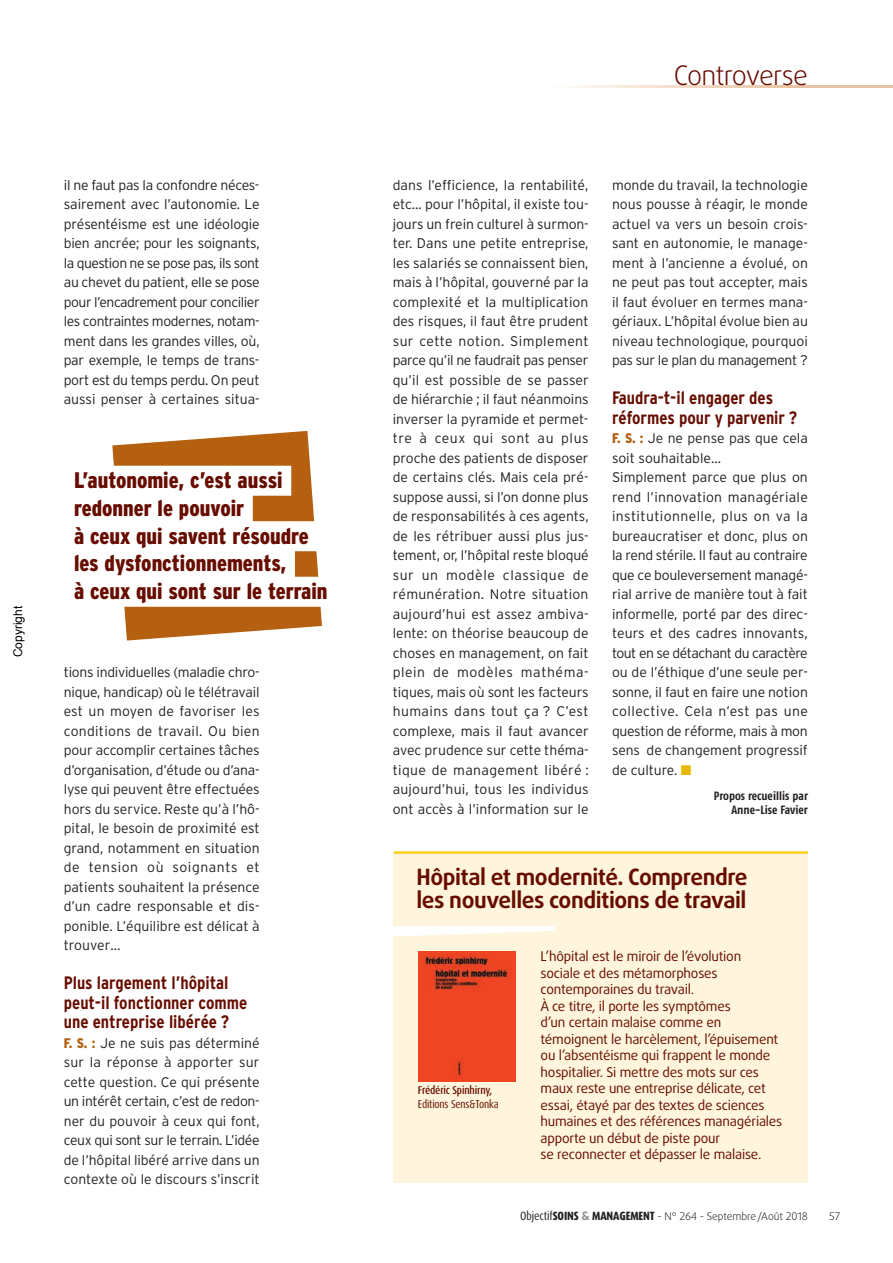
<style>
.page{position:relative;width:893px;height:1263px;background:#fff}
.page>*{position:absolute;margin:0;border:0;box-sizing:border-box;transform-origin:0 0}
.t1{font:300 27px "Daxline OT";letter-spacing:-.035em;color:#670d00}
.t2{font:900 condensed 22.5px/27.8px "Interstate";color:#670d00}
.t3{font:700 22.5px/22.5px "Daxline OT";letter-spacing:-.02em;color:#670d00}
.t4{font:700 condensed 18px/19.5px "Interstate";color:#670d00}
.t5{font:300 13.95px/19.5px "Interstate";letter-spacing:-.005em;color:#231f20;text-align:justify}
.t6{font:13.5px/16.5px "Daxline OT";letter-spacing:-.015em;color:#670d00}
.t7{font:700 condensed 12px/13.5px "Fago OT";color:#231f20;text-align:right}
.t8{font:12px "Arial";color:#000}
.t9{font:500 condensed 11.25px "Dax OT";letter-spacing:-.015em;color:#670d00}
.t10{font:condensed 11.25px "Dax OT";letter-spacing:-.015em;color:#670d00}
.t11{font:300 10.5px "Daxline OT";letter-spacing:-.01em;color:#231f20}
.s1{font-weight:900;font-stretch:condensed;color:#b56011}
.s2{color:#e8b809}
.s3{font-family:"Dax OT";font-weight:400;font-stretch:condensed;font-size:12px}
.s4{font-family:"Dax OT";font-weight:800;font-stretch:condensed;font-size:12px}
.s5{font-family:"Interstate";font-weight:700;font-size:12px;color:#939598}
</style>
<div class="page">
<hr style="left:789px;top:85px;width:104px;height:2px;background:#e9c4a4">
<div style="left:394px;top:852px;width:414px;height:331px;background:#fef5dc"></div>
<svg style="left:394px;top:926px;width:162px;height:10px"></svg>
<hr style="left:394px;top:851px;width:414px;height:3px;background:#feca0a">
<img style="left:418px;top:952px;width:97px;height:129px">
<svg style="left:112px;top:431px;width:210px;height:209px"></svg>
<div style="left:66px;top:466px;width:225px;height:30px;background:#fff"></div>
<div style="left:66px;top:493px;width:187px;height:30px;background:#fff"></div>
<div style="left:66px;top:521px;width:251px;height:30px;background:#fff"></div>
<div style="left:66px;top:549px;width:229px;height:30px;background:#fff"></div>
<div style="left:66px;top:577px;width:270px;height:30px;background:#fff"></div>
<p class="t8" style="left:10px;top:657px;width:53px;rotate:-90deg">Copyright</p>
<p class="t5" style="left:64px;top:175px;width:198px">il ne faut pas la confondre néces&shy;sairement avec l’autonomie. Le présentéisme est une idéologie bien ancrée; pour les soignants, la question ne se pose pas, ils sont au chevet du patient, elle se pose pour l’encadrement pour concilier les contraintes modernes, notam&shy;ment dans les grandes villes, où, par exemple, le temps de trans&shy;port est du temps perdu. On peut aussi penser à certaines situa-</p>
<h2 class="t2" style="left:74px;top:466px;width:255px">L’autonomie, c’est aussi redonner le pouvoir<br>à ceux qui savent résoudre les dysfonctionnements,<br>à ceux qui sont sur le terrain</h2>
<p class="t5" style="left:64px;top:663px;width:197px">tions individuelles (maladie chro&shy;nique, handicap) où le télétravail est un moyen de favoriser les conditions de travail. Ou bien pour accomplir certaines tâches d’organisation, d’étude ou d’ana&shy;lyse qui peuvent être effectuées hors du service. Reste qu’à l’hô&shy;pital, le besoin de proximité est grand, notamment en situation de tension où soignants et patients souhaitent la présence d’un cadre responsable et dis&shy;ponible. L’équilibre est délicat à trouver…</p>
<p class="t4" style="left:64px;top:973px;width:185px">Plus largement l’hôpital peut-il fonctionner comme une entreprise libérée ?</p>
<p class="t5" style="left:64px;top:1033px;width:197px"><span class="s1">F. S. :</span> Je ne suis pas déterminé sur la réponse à apporter sur cette question. Ce qui présente un intérêt certain, c’est de redon&shy;ner du pouvoir à ceux qui font, ceux qui sont sur le terrain. L’idée de l’hôpital libéré arrive dans un contexte où le discours s’inscrit</p>
<h1 class="t1" style="left:674px;top:64px;width:136px">Controverse</h1>
<p class="t5" style="left:393px;top:175px;width:198px">dans l’efficience, la rentabilité, etc… pour l’hôpital, il existe tou&shy;jours un frein culturel à surmon&shy;ter. Dans une petite entreprise, les salariés se connaissent bien, mais à l’hôpital, gouverné par la complexité et la multiplication des risques, il faut être prudent sur cette notion. Simplement parce qu’il ne faudrait pas penser qu’il est possible de se passer de hiérarchie ; il faut néanmoins inverser la pyramide et permet&shy;tre à ceux qui sont au plus proche des patients de disposer de certains clés. Mais cela pré&shy;suppose aussi, si l’on donne plus de responsabilités à ces agents, de les rétribuer aussi plus jus&shy;tement, or, l’hôpital reste bloqué sur un modèle classique de rémunération. Notre situation aujourd’hui est assez ambiva&shy;lente: on théorise beaucoup de choses en management, on fait plein de modèles mathéma&shy;tiques, mais où sont les facteurs humains dans tout ça ? C’est complexe, mais il faut avancer avec prudence sur cette théma&shy;tique de management libéré : aujourd’hui, tous les individus ont accès à l’information sur le</p>
<p class="t5" style="left:612px;top:175px;width:198px">monde du travail, la technologie nous pousse à réagir, le monde actuel va vers un besoin crois&shy;sant en autonomie, le manage&shy;ment à l’ancienne a évolué, on ne peut pas tout accepter, mais il faut évoluer en termes mana&shy;gériaux. L’hôpital évolue bien au niveau technologique, pourquoi pas sur le plan du management ?</p>
<p class="t4" style="left:612px;top:388px;width:187px">Faudra-t-il engager des réformes pour y parvenir ?</p>
<p class="t5" style="left:612px;top:429px;width:197px;text-align:left"><span class="s1">F. S. :</span> Je ne pense pas que cela soit souhaitable…<br>Simplement parce que plus on rend l’innovation managériale institutionnelle, plus on va la bureaucratiser et donc, plus on la rend stérile. Il faut au contraire que ce bouleversement managé&shy;rial arrive de manière tout à fait informelle, porté par des direc&shy;teurs et des cadres innovants, tout en se détachant du caractère ou de l’éthique d’une seule per&shy;sonne, il faut en faire une notion collective. Cela n’est pas une question de réforme, mais à mon sens de changement progressif de culture. <span class="s2">■</span></p>
<p class="t7" style="left:714px;top:790px;width:96px">Propos recueillis par<br>Anne-Lise Favier</p>
<h2 class="t3" style="left:416px;top:868px;width:333px">Hôpital et modernité. Comprendre les nouvelles conditions de travail</h2>
<p class="t9" style="left:418px;top:1085px;width:76px">Frédéric Spinhirny,</p>
<p class="t10" style="left:418px;top:1099px;width:82px">Editions Sens&amp;Tonka</p>
<p class="t6" style="left:541px;top:949px;width:243px">L’hôpital est le miroir de l’évolution sociale et des métamorphoses contemporaines du travail.<br>À ce titre, il porte les symptômes<br>d’un certain malaise comme en témoignent le harcèlement, l’épuisement ou l’absentéisme qui frappent le monde hospitalier. Si mettre des mots sur ces maux reste une entreprise délicate, cet essai, étayé par des textes de sciences humaines et des références managériales apporte un début de piste pour<br>se reconnecter et dépasser le malaise.</p>
<p class="t11" style="left:520px;top:1212px;width:289px"><span class="s3">Objectif</span><span class="s4">SOINS</span> <span class="s5">&amp;</span> <span class="s4">MANAGEMENT</span> - N° 264 - Septembre/Août 2018</p>
<p class="t11" style="left:829px;top:1212px;width:12px">57</p>
</div>
